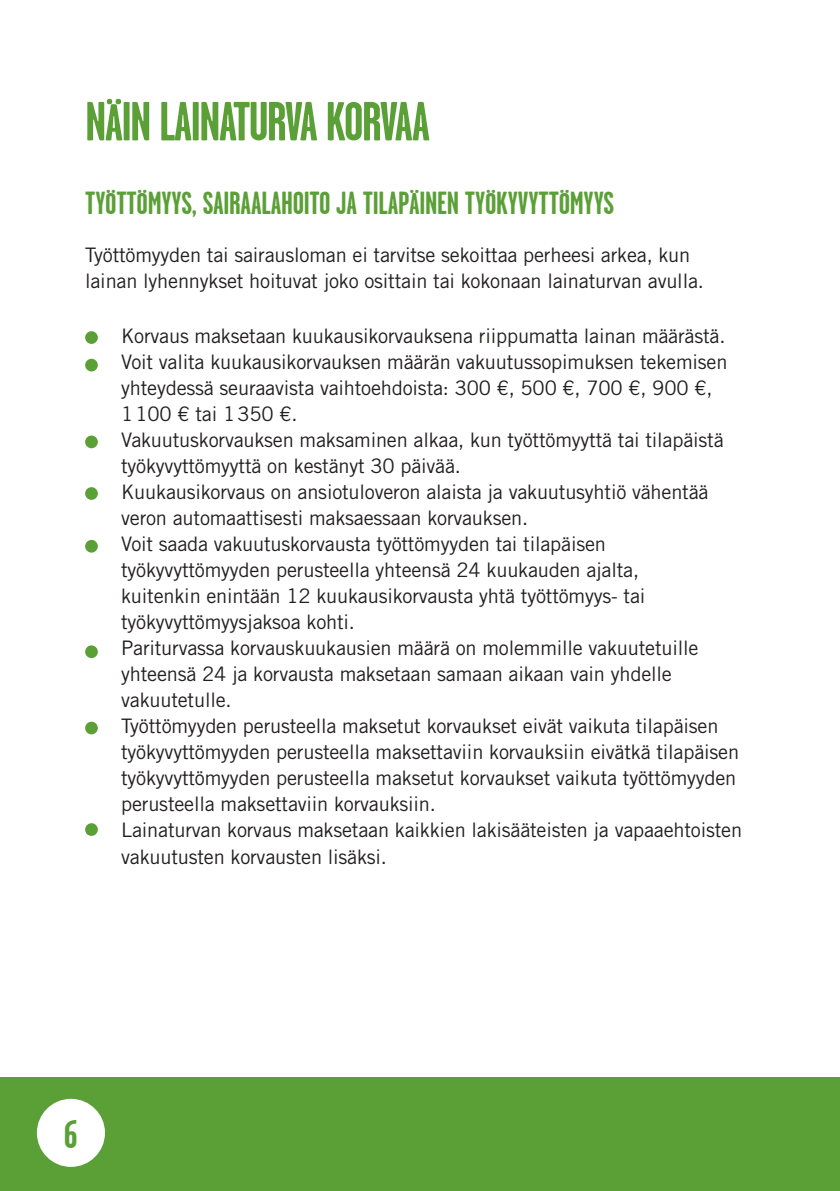
<style>
.page{position:relative;width:840px;height:1191px;background:#fff}
.page>*{position:absolute;margin:0;border:0;box-sizing:border-box;transform-origin:0 0}
.t1{font:700 55px "Garage Gothic S Pankki";letter-spacing:-.03em;color:#5b9f37}
.t2{font:700 40px "Garage Gothic S Pankki";color:#5b9f37}
.t3{font:700 32px "Garage Gothic S Pankki";letter-spacing:-.01em;color:#5b9f37}
.t4{font:20px/26px "Trade Gothic LT Std";letter-spacing:-.01em;color:#231f20}
.s1{font-family:"Minion Pro";font-size:24px}
</style>
<div class="page">
<div style="left:0;top:1077px;width:839px;height:114px;background:#5b9f37"></div>
<div style="left:37px;top:1098px;width:68px;height:68px;background:#fff;border-radius:50%"></div>
<div style="left:85px;top:331px;width:13px;height:13px;background:#5b9f37;border-radius:50%"></div>
<div style="left:85px;top:359px;width:13px;height:12px;background:#5b9f37;border-radius:50%"></div>
<div style="left:85px;top:435px;width:13px;height:13px;background:#5b9f37;border-radius:50%"></div>
<div style="left:85px;top:487px;width:13px;height:13px;background:#5b9f37;border-radius:50%"></div>
<div style="left:85px;top:540px;width:13px;height:12px;background:#5b9f37;border-radius:50%"></div>
<div style="left:85px;top:645px;width:13px;height:13px;background:#5b9f37;border-radius:50%"></div>
<div style="left:85px;top:721px;width:13px;height:13px;background:#5b9f37;border-radius:50%"></div>
<div style="left:85px;top:823px;width:13px;height:13px;background:#5b9f37;border-radius:50%"></div>
<h1 class="t1" style="left:85px;top:92px;width:346px">NÄIN LAINATURVA KORVAA</h1>
<h3 class="t3" style="left:85px;top:186px;width:530px">TYÖTTÖMYYS, SAIRAALAHOITO JA TILAPÄINEN TYÖKYVYTTÖMYYS</h3>
<p class="t4" style="left:85px;top:242px;width:620px">Työttömyyden tai sairausloman ei tarvitse sekoittaa perheesi arkea, kun lainan lyhennykset hoituvat joko osittain tai kokonaan lainaturvan avulla.</p>
<p class="t4" style="left:85px;top:323px;width:641px"><span class="s1">•</span> Korvaus maksetaan kuukausikorvauksena riippumatta lainan määrästä.</p>
<p class="t4" style="left:121px;top:349px;width:607px;text-indent:-36px"><span class="s1">•</span> Voit valita kuukausikorvauksen määrän vakuutussopimuksen tekemisen yhteydessä seuraavista vaihtoehdoista: 300 €, 500 €, 700 €, 900 €,<br>1100 € tai 1350 €.</p>
<p class="t4" style="left:121px;top:427px;width:603px;text-indent:-36px"><span class="s1">•</span> Vakuutuskorvauksen maksaminen alkaa, kun työttömyyttä tai tilapäistä työkyvyttömyyttä on kestänyt 30 päivää.</p>
<p class="t4" style="left:121px;top:479px;width:588px;text-indent:-36px"><span class="s1">•</span> Kuukausikorvaus on ansiotuloveron alaista ja vakuutusyhtiö vähentää veron automaattisesti maksaessaan korvauksen.</p>
<p class="t4" style="left:121px;top:531px;width:525px;text-indent:-36px"><span class="s1">•</span> Voit saada vakuutuskorvausta työttömyyden tai tilapäisen työkyvyttömyyden perusteella yhteensä 24 kuukauden ajalta, kuitenkin enintään 12 kuukausikorvausta yhtä työttömyys- tai työkyvyttömyysjaksoa kohti.</p>
<p class="t4" style="left:121px;top:635px;width:578px;text-indent:-36px"><span class="s1">•</span> Pariturvassa korvauskuukausien määrä on molemmille vakuutetuille yhteensä 24 ja korvausta maksetaan samaan aikaan vain yhdelle vakuutetulle.</p>
<p class="t4" style="left:121px;top:713px;width:619px;text-indent:-36px"><span class="s1">•</span> Työttömyyden perusteella maksetut korvaukset eivät vaikuta tilapäisen työkyvyttömyyden perusteella maksettaviin korvauksiin eivätkä tilapäisen työkyvyttömyyden perusteella maksetut korvaukset vaikuta työttömyyden perusteella maksettaviin korvauksiin.</p>
<p class="t4" style="left:121px;top:817px;width:622px;text-indent:-36px"><span class="s1">•</span> Lainaturvan korvaus maksetaan kaikkien lakisääteisten ja vapaaehtoisten vakuutusten korvausten lisäksi.</p>
<h2 class="t2" style="left:64px;top:1112px;width:15px">6</h2>
</div>
